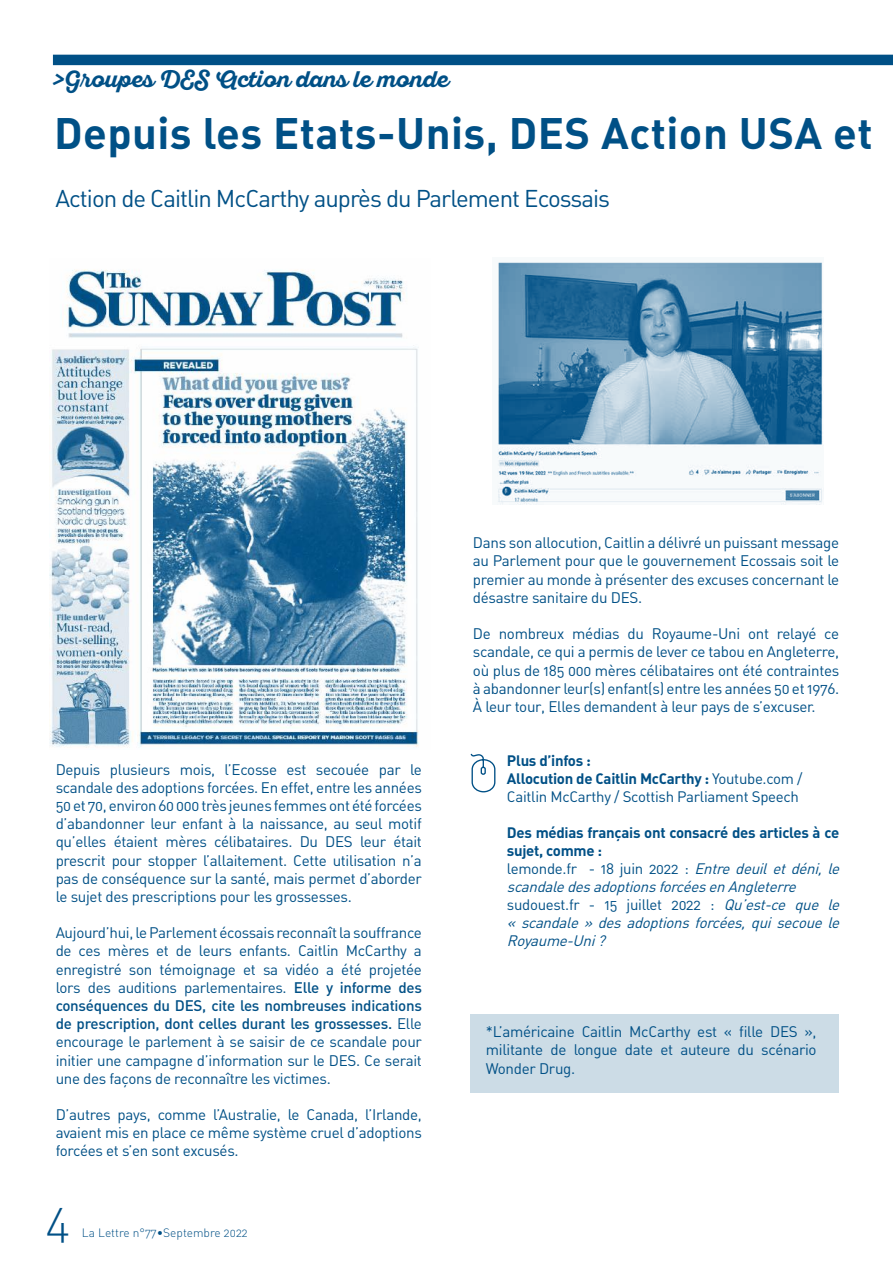
<style>
.page{position:relative;width:893px;height:1263px;background:#fff}
.page>*{position:absolute;margin:0;border:0;box-sizing:border-box;transform-origin:0 0}
.t1{font:46.5px "DIN Light Alternate";color:#005086}
.t2{font:43.5px "DIN Bold Alternate";letter-spacing:.01em;color:#005086}
.t3{font:24px "DIN Regular Alternate";letter-spacing:-.04em;color:#005086}
.t4{font:700 22.5px "Sant Elia Script Alt";color:#005086}
.t5{font:15.15px/18.1px "DIN Regular Alternate";letter-spacing:-.02em;color:#005086;text-align:justify}
.t6{font:500 15.15px/18.1px "DIN";letter-spacing:-.02em;color:#005086}
.t7{font:italic 15px/18px "DIN Regular Alternate";color:#005086}
.t8{font:700 15px/18px "DIN";letter-spacing:-.02em;color:#005086}
.t9{font:15px/18px "DIN Bold Alternate";letter-spacing:-.02em;color:#005086}
.t10{font:15px "DIN Regular Alternate";letter-spacing:-.02em;color:#005086}
.t11{font:12px "DIN Light Alternate";color:#005086}
.s1{font-family:"DIN Medium Alternate"}
.s2{font-family:"DIN Medium Alternate";font-weight:400}
.s3{font-family:"DIN Regular Alternate";font-weight:400}
.s4{font-family:"DIN Regular Alternate"}
.s5{font-style:normal}
</style>
<div class="page">
<div style="left:53px;top:55px;width:840px;height:10px;background:#005086"></div>
<img style="left:50px;top:269px;width:369px;height:479px">
<svg style="left:470px;top:753px;width:26px;height:40px"></svg>
<img style="left:497px;top:262px;width:326px;height:243px">
<div style="left:471px;top:1014px;width:368px;height:79px;background:#ccdce6"></div>
<h3 class="t4" style="left:53px;top:66px;width:397px">&gt;Groupes DES Action dans le monde</h3>
<h2 class="t2" style="left:54px;top:105px;width:820px">Depuis les Etats-Unis, DES Action USA et</h2>
<h3 class="t3" style="left:55px;top:183px;width:556px">Action de Caitlin McCarthy auprès du Parlement Ecossais</h3>
<p class="t5" style="left:56px;top:760px;width:368px">Depuis plusieurs mois, l’Ecosse est secouée par le scandale des adoptions forcées. En effet, entre les années 50 et 70, environ 60 000 très jeunes femmes ont été forcées d’abandonner leur enfant à la naissance, au seul motif qu’elles étaient mères célibataires. Du DES leur était prescrit pour stopper l’allaitement. Cette utilisation n’a pas de conséquence sur la santé, mais permet d’aborder le sujet des prescriptions pour les grossesses.</p>
<p class="t5" style="left:56px;top:923px;width:368px">Aujourd’hui, le Parlement écossais reconnaît la souffrance de ces mères et de leurs enfants. Caitlin McCarthy a enregistré son témoignage et sa vidéo a été projetée lors des auditions parlementaires. <span class="s1">Elle y informe des</span></p>
<p class="t6" style="left:56px;top:996px;width:368px"><span class="s2">conséquences du DES,</span> cite les nombreuses indications de prescription, dont celles durant les grossesses. <span class="s3">Elle</span></p>
<p class="t5" style="left:56px;top:1032px;width:368px">encourage le parlement à se saisir de ce scandale pour initier une campagne d’information sur le DES. Ce serait une des façons de reconnaître les victimes.</p>
<p class="t5" style="left:56px;top:1105px;width:368px">D’autres pays, comme l’Australie, le Canada, l’Irlande, avaient mis en place ce même système cruel d’adoptions forcées et s’en sont excusés.</p>
<h1 class="t1" style="left:46px;top:1191px;width:26px">4</h1>
<p class="t11" style="left:82px;top:1225px;width:167px">La Lettre n°77•Septembre 2022</p>
<p class="t5" style="left:473px;top:533px;width:368px">Dans son allocution, Caitlin a délivré un puissant message au Parlement pour que le gouvernement Ecossais soit le premier au monde à présenter des excuses concernant le désastre sanitaire du DES.</p>
<p class="t5" style="left:473px;top:624px;width:368px">De nombreux médias du Royaume-Uni ont relayé ce scandale, ce qui a permis de lever ce tabou en Angleterre, où plus de 185 000 mères célibataires ont été contraintes à abandonner leur(s) enfant(s) entre les années 50 et 1976.<br>À leur tour, Elles demandent à leur pays de s’excuser.</p>
<p class="t9" style="left:507px;top:751px;width:297px">Plus d’infos :<br>Allocution de Caitlin McCarthy : <span class="s4">Youtube.com /</span></p>
<p class="t10" style="left:507px;top:787px;width:294px">Caitlin McCarthy / Scottish Parliament Speech</p>
<p class="t8" style="left:507px;top:823px;width:334px">Des médias français ont consacré des articles à ce sujet, comme :</p>
<p class="t7" style="left:507px;top:859px;width:338px"><span class="s5">lemonde.fr - 18 juin 2022 :</span> Entre deuil et déni, le scandaledesadoptionsforcéesenAngleterre <span class="s5">sudouest.fr - 15 juillet 2022 :</span> Qu’est-ce que le « scandale » des adoptions forcées, qui secoue le Royaume-Uni?</p>
<p class="t5" style="left:486px;top:1022px;width:332px">*L’américaine Caitlin McCarthy est « fille DES », militante de longue date et auteure du scénario Wonder Drug.</p>
</div>
